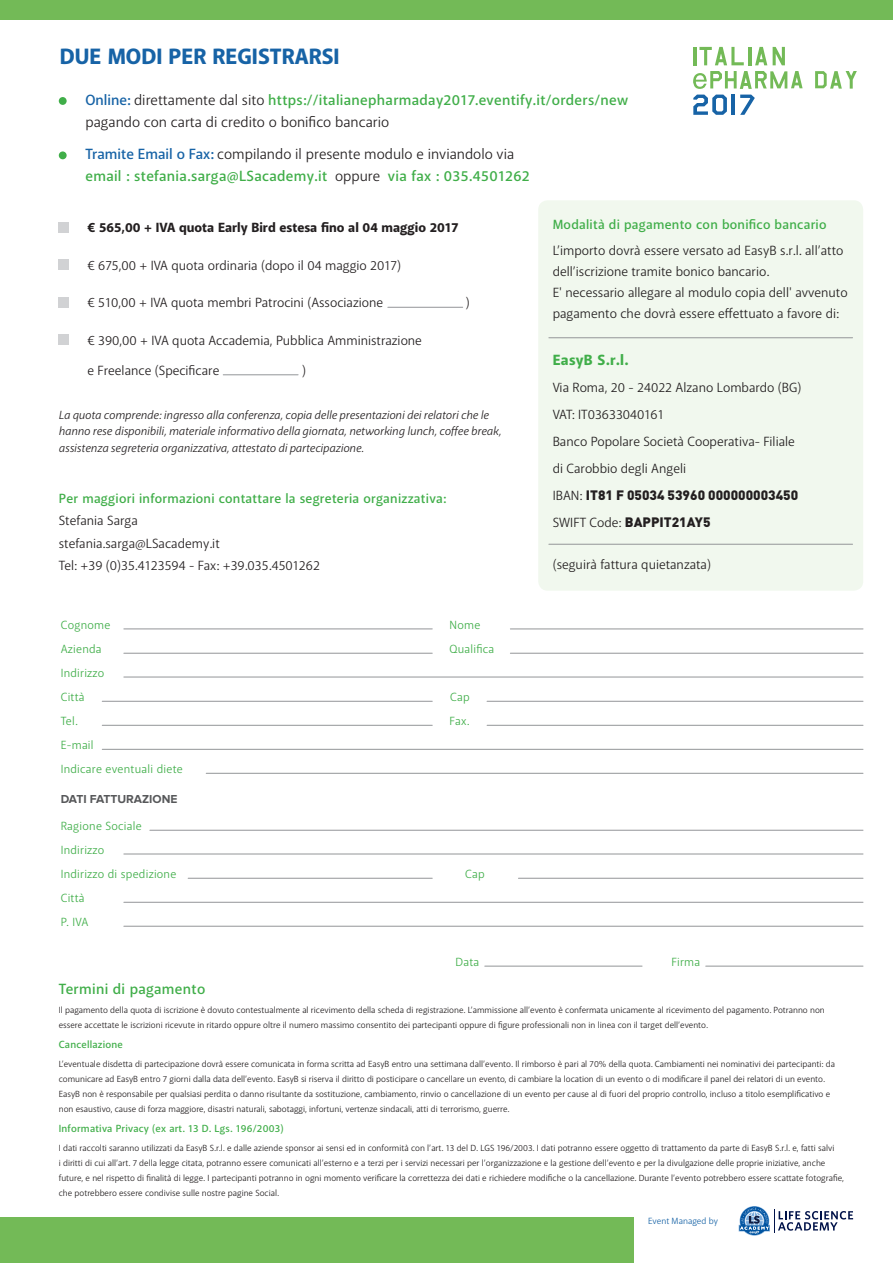
<style>
.page{position:relative;width:893px;height:1263px;background:#fff}
.page>*{position:absolute;margin:0;border:0;box-sizing:border-box;transform-origin:0 0}
.t1{font:800 22.5px "Akagi";color:#1763a6}
.t2{font:600 15px "Akagi";letter-spacing:.02em;color:#40ae49}
.t3{font:15px "Akagi";color:#231f20}
.t4{font:800 15px "Akagi";letter-spacing:.02em;color:#40ae49}
.t5{font:13.5px "Akagi";color:#231f20}
.t6{font:600 13.5px "Akagi";letter-spacing:.02em;color:#40ae49}
.t7{font:900 13.5px "DIN Pro";color:#231f20}
.t8{font:800 13.5px "Akagi";color:#231f20}
.t9{font:italic 12px/16.5px "Akagi";color:#231f20}
.t10{font:12px "Akagi";letter-spacing:.02em;color:#40ae49}
.t11{font:700 12px "Proxima Nova A";color:#57585a}
.t12{font:600 10.5px "Akagi";letter-spacing:.02em;color:#40ae49}
.t13{font:9.15px "Akagi";color:#1763a6}
.t14{font:9px/15px "Akagi";color:#231f20}
.s1{color:#1763a6}
.s2{font-weight:400;color:#231f20}
.s3{font-weight:600;color:#1763a6}
.s4{font-family:"Akagi";font-weight:400}
</style>
<div class="page">
<svg style="left:815px;top:71px;width:42px;height:18px"></svg>
<svg style="left:693px;top:71px;width:110px;height:18px"></svg>
<svg style="left:693px;top:95px;width:34px;height:20px"></svg>
<hr style="left:731px;top:95px;width:4px;height:20px;background:#1763a6">
<svg style="left:740px;top:95px;width:15px;height:20px"></svg>
<hr style="left:693px;top:47px;width:3px;height:18px;background:#73ba57">
<svg style="left:699px;top:47px;width:45px;height:18px"></svg>
<hr style="left:748px;top:47px;width:3px;height:18px;background:#73ba57">
<svg style="left:755px;top:47px;width:12px;height:18px"></svg>
<svg style="left:773px;top:47px;width:12px;height:18px"></svg>
<div style="left:59px;top:222px;width:10px;height:10px;background:#d1d2d4"></div>
<div style="left:59px;top:260px;width:10px;height:10px;background:#d1d2d4"></div>
<div style="left:59px;top:297px;width:10px;height:10px;background:#d1d2d4"></div>
<div style="left:59px;top:335px;width:10px;height:10px;background:#d1d2d4"></div>
<hr style="left:124px;top:629px;width:308px;height:1px;background:#939598">
<hr style="left:510px;top:629px;width:353px;height:1px;background:#939598">
<hr style="left:124px;top:677px;width:739px;height:1px;background:#939598">
<hr style="left:124px;top:854px;width:739px;height:1px;background:#939598">
<hr style="left:150px;top:830px;width:713px;height:1px;background:#939598">
<hr style="left:188px;top:878px;width:244px;height:1px;background:#939598">
<hr style="left:102px;top:725px;width:330px;height:1px;background:#939598">
<hr style="left:487px;top:725px;width:376px;height:1px;background:#939598">
<hr style="left:518px;top:878px;width:345px;height:1px;background:#939598">
<hr style="left:124px;top:653px;width:308px;height:1px;background:#939598">
<hr style="left:510px;top:653px;width:353px;height:1px;background:#939598">
<hr style="left:102px;top:701px;width:330px;height:1px;background:#939598">
<hr style="left:124px;top:902px;width:739px;height:1px;background:#939598">
<hr style="left:487px;top:701px;width:376px;height:1px;background:#939598">
<hr style="left:102px;top:749px;width:761px;height:1px;background:#939598">
<hr style="left:206px;top:773px;width:657px;height:1px;background:#939598">
<hr style="left:124px;top:926px;width:739px;height:1px;background:#939598">
<div style="left:59px;top:97px;width:8px;height:8px;background:#40ae49;border-radius:50%"></div>
<div style="left:59px;top:151px;width:8px;height:8px;background:#40ae49;border-radius:50%"></div>
<div style="left:538px;top:200px;width:325px;height:391px;background:#f1f8ee;border-radius:10px"></div>
<hr style="left:549px;top:337px;width:303px;height:1px;background:#939598">
<hr style="left:549px;top:544px;width:303px;height:1px;background:#939598">
<hr style="left:485px;top:966px;width:157px;height:1px;background:#939598">
<svg style="left:739px;top:1206px;width:114px;height:29px"></svg>
<div style="left:0;top:1217px;width:634px;height:46px;background:#73ba57"></div>
<hr style="left:706px;top:966px;width:157px;height:1px;background:#939598">
<div style="left:0;top:0;width:893px;height:19px;background:#73ba57"></div>
<hr style="left:388px;top:307px;width:75px;height:1px;background:#939598">
<hr style="left:223px;top:375px;width:75px;height:1px;background:#939598">
<p class="t1" style="left:60px;top:42px;width:281px">DUE MODI PER REGISTRARSI</p>
<p class="t2" style="left:85px;top:91px;width:544px"><span class="s1">Online:</span> <span class="s2">direttamente dal sito</span> https://italianepharmaday2017.eventify.it/orders/new</p>
<p class="t3" style="left:85px;top:113px;width:305px">pagando con carta di credito o bonifico bancario</p>
<p class="t3" style="left:85px;top:145px;width:430px"><span class="s3">Tramite Email o Fax:</span> compilando il presente modulo e inviandolo via</p>
<p class="t2" style="left:85px;top:167px;width:446px">email : stefania.sarga@LSacademy.it <span class="s2">oppure</span> via fax : 035.4501262</p>
<p class="t6" style="left:553px;top:216px;width:275px">Modalità di pagamento con bonifico bancario</p>
<p class="t5" style="left:553px;top:242px;width:292px">L’importo dovrà essere versato ad EasyB s.r.l. all’atto</p>
<p class="t5" style="left:553px;top:263px;width:218px">dell’iscrizione tramite bonico bancario.</p>
<p class="t5" style="left:553px;top:284px;width:296px">E' necessario allegare al modulo copia dell' avvenuto</p>
<p class="t5" style="left:553px;top:305px;width:288px">pagamento che dovrà essere effettuato a favore di:</p>
<p class="t4" style="left:553px;top:350px;width:77px">EasyB S.r.l.</p>
<p class="t5" style="left:553px;top:379px;width:250px">Via Roma, 20 - 24022 Alzano Lombardo (BG)</p>
<p class="t5" style="left:553px;top:406px;width:112px">VAT: IT03633040161</p>
<p class="t5" style="left:553px;top:433px;width:244px">Banco Popolare Società Cooperativa- Filiale</p>
<p class="t5" style="left:553px;top:460px;width:135px">di Carobbio degli Angeli</p>
<p class="t7" style="left:553px;top:483px;width:247px"><span class="s4">IBAN:</span> IT81 F 05034 53960 000000003450</p>
<p class="t7" style="left:553px;top:510px;width:159px"><span class="s4">SWIFT Code:</span> BAPPIT21AY5</p>
<p class="t5" style="left:553px;top:557px;width:160px">(seguirà fattura quietanzata)</p>
<p class="t8" style="left:87px;top:219px;width:373px">€ 565,00 + IVA quota Early Bird estesa fino al 04 maggio 2017</p>
<p class="t5" style="left:87px;top:257px;width:315px">€ 675,00 + IVA quota ordinaria (dopo il 04 maggio 2017)</p>
<p class="t5" style="left:87px;top:295px;width:297px">€ 510,00 + IVA quota membri Patrocini (Associazione</p>
<p class="t5" style="left:466px;top:295px;width:5px">)</p>
<p class="t5" style="left:87px;top:332px;width:336px">€ 390,00 + IVA quota Accademia, Pubblica Amministrazione</p>
<p class="t5" style="left:87px;top:362px;width:134px">e Freelance (Specificare</p>
<p class="t5" style="left:302px;top:362px;width:5px">)</p>
<p class="t9" style="left:59px;top:406px;width:444px">La quota comprende: ingresso alla conferenza, copia delle presentazioni dei relatori che le hanno rese disponibili, materiale informativo della giornata, networking lunch, coffee break, assistenza segreteria organizzativa, attestato di partecipazione.</p>
<p class="t6" style="left:59px;top:490px;width:389px">Per maggiori informazioni contattare la segreteria organizzativa:</p>
<p class="t5" style="left:59px;top:513px;width:81px">Stefania Sarga</p>
<p class="t5" style="left:59px;top:535px;width:162px">stefania.sarga@LSacademy.it</p>
<p class="t5" style="left:59px;top:558px;width:263px">Tel: +39 (0)35.4123594 - Fax: +39.035.4501262</p>
<p class="t10" style="left:61px;top:618px;width:51px">Cognome</p>
<p class="t10" style="left:61px;top:642px;width:42px">Azienda</p>
<p class="t10" style="left:61px;top:666px;width:45px">Indirizzo</p>
<p class="t10" style="left:61px;top:690px;width:26px">Città</p>
<p class="t10" style="left:61px;top:714px;width:19px">Tel.</p>
<p class="t10" style="left:61px;top:738px;width:34px">E-mail</p>
<p class="t10" style="left:61px;top:762px;width:124px">Indicare eventuali diete</p>
<p class="t11" style="left:61px;top:793px;width:118px">DATI FATTURAZIONE</p>
<p class="t10" style="left:61px;top:819px;width:83px">Ragione Sociale</p>
<p class="t10" style="left:61px;top:843px;width:45px">Indirizzo</p>
<p class="t10" style="left:61px;top:867px;width:117px">Indirizzo di spedizione</p>
<p class="t10" style="left:61px;top:891px;width:26px">Città</p>
<p class="t10" style="left:61px;top:915px;width:29px">P. IVA</p>
<p class="t10" style="left:450px;top:618px;width:32px">Nome</p>
<p class="t10" style="left:450px;top:642px;width:46px">Qualifica</p>
<p class="t10" style="left:450px;top:689px;width:21px">Cap</p>
<p class="t10" style="left:450px;top:714px;width:21px">Fax.</p>
<p class="t10" style="left:465px;top:866px;width:21px">Cap</p>
<p class="t10" style="left:455px;top:955px;width:25px">Data</p>
<p class="t10" style="left:671px;top:955px;width:30px">Firma</p>
<p class="t2" style="left:59px;top:979px;width:148px">Termini di pagamento</p>
<p class="t14" style="left:59px;top:1002px;width:767px">Il pagamento della quota di iscrizione è dovuto contestualmente al ricevimento della scheda di registrazione. L’ammissione all’evento è confermata unicamente al ricevimento del pagamento. Potranno non essere accettate le iscrizioni ricevute in ritardo oppure oltre il numero massimo consentito dei partecipanti oppure di figure professionali non in linea con il target dell’evento.</p>
<p class="t12" style="left:59px;top:1038px;width:66px">Cancellazione</p>
<p class="t14" style="left:59px;top:1056px;width:778px">L’eventuale disdetta di partecipazione dovrà essere comunicata in forma scritta ad EasyB entro una settimana dall’evento. Il rimborso è pari al 70% della quota. Cambiamenti nei nominativi dei partecipanti: da comunicare ad EasyB entro 7 giorni dalla data dell’evento. EasyB si riserva il diritto di posticipare o cancellare un evento, di cambiare la location di un evento o di modificare il panel dei relatori di un evento.<br>EasyB non è responsabile per qualsiasi perdita o danno risultante da sostituzione, cambiamento, rinvio o cancellazione di un evento per cause al di fuori del proprio controllo, incluso a titolo esemplificativo e non esaustivo, cause di forza maggiore, disastri naturali, sabotaggi, infortuni, vertenze sindacali, atti di terrorismo, guerre.</p>
<p class="t12" style="left:59px;top:1122px;width:226px">Informativa Privacy (ex art. 13 D. Lgs. 196/2003)</p>
<p class="t14" style="left:59px;top:1140px;width:787px">I dati raccolti saranno utilizzati da EasyB S.r.l. e dalle aziende sponsor ai sensi ed in conformità con l’art. 13 del D. LGS 196/2003. I dati potranno essere oggetto di trattamento da parte di EasyB S.r.l. e, fatti salvi<br>i diritti di cui all’art. 7 della legge citata, potranno essere comunicati all’esterno e a terzi per i servizi necessari per l’organizzazione e la gestione dell’evento e per la divulgazione delle proprie iniziative, anche future, e nel rispetto di finalità di legge. I partecipanti potranno in ogni momento verificare la correttezza dei dati e richiedere modifiche o la cancellazione. Durante l’evento potrebbero essere scattate fotografie, che potrebbero essere condivise sulle nostre pagine Social.</p>
<p class="t13" style="left:648px;top:1215px;width:71px">Event Managed by</p>
</div>
